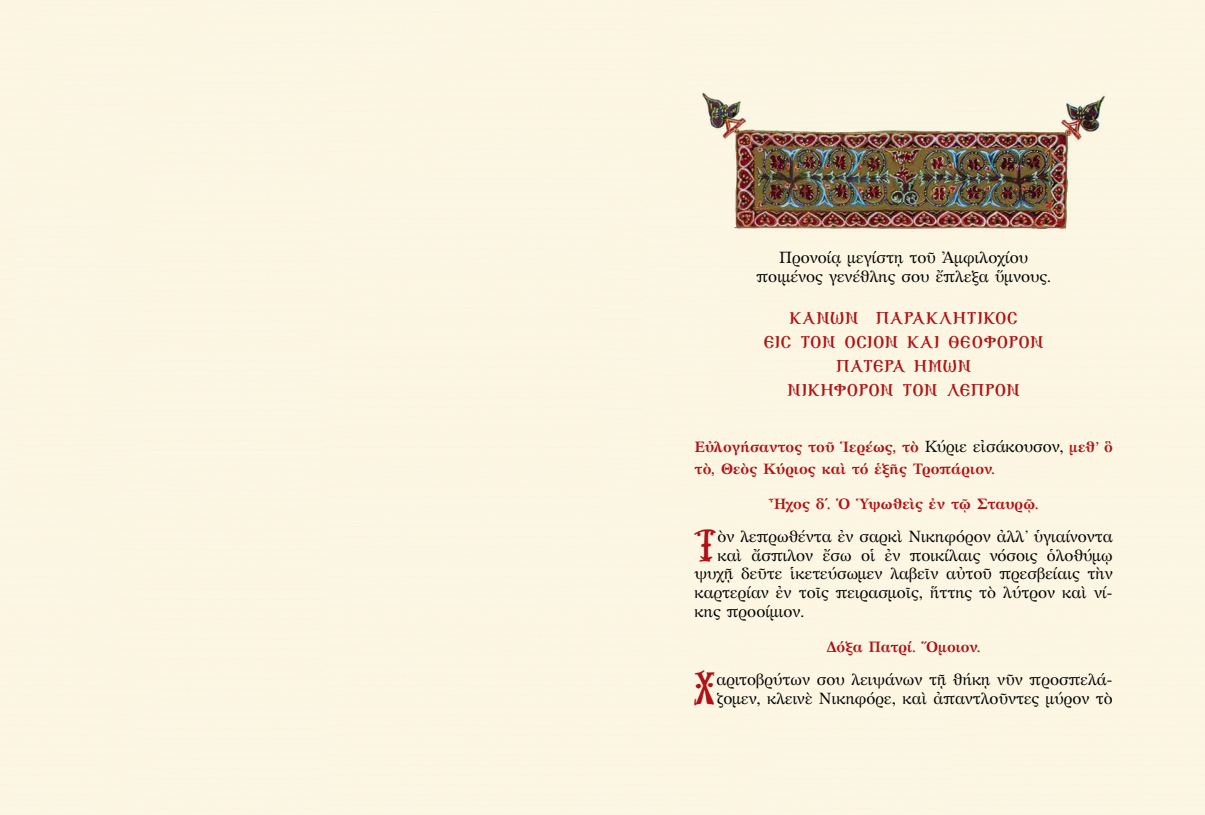
<style>
.page{position:relative;width:1205px;height:815px;background:#fff}
.page>*{position:absolute;margin:0;border:0;box-sizing:border-box;transform-origin:0 0}
.t1{font:43.12px "Mg Agia Sofia UC Normal";color:#af1116}
.t2{font:700 18.75px/23.8px "Genesis";letter-spacing:.025em;color:#af1116;text-align:center}
.t3{font:16.25px/18.8px "GFS Artemisia";color:#000;text-align:center}
.t4{font:700 15px/21.2px "GFS Artemisia";color:#af1116}
.s1{font-weight:400;font-size:16.25px;color:#000}
</style>
<div class="page">
<div style="left:659px;top:63px;width:489px;height:689px;background:#fcf6e2"></div>
<img style="left:701px;top:92px;width:405px;height:140px">
<p class="t3" style="left:756px;top:247px;width:296px">Προνοίᾳ μεγίστῃ τοῦ Ἀμφιλοχίου ποιμένος γενέθλης σου ἔπλεξα ὕμνους.</p>
<p class="t2" style="left:764px;top:308px;width:281px">ΚΑNΩΝ ΠΑΡΑΚΛΗΤΙΚOΣ<br>ΕΙΣ TOΝ OΣΙOΝ ΚΑΙ ΘΕΟΦΟΡΟΝ<br>ΠΑTΕΡΑ ΗΜΩΝ<br>NΙΚΗΦOΡOΝ TOΝ ΛΕΠΡOΝ</p>
<p class="t4" style="left:694px;top:435px;width:420px">Εὐλογήσαντος τοῦ Ἱερέως, τὸ <span class="s1">Κύριε εἰσάκουσον,</span> μεθ’ ὃ τὸ, Θεὸς Κύριος καὶ τό ἑξῆς Τροπάριον.</p>
<p class="t4" style="left:769px;top:492px;width:271px">Ἦχος δ΄. Ὁ Ὑψωθεὶς ἐν τῷ Σταυρῷ.</p>
<h1 class="t1" style="left:694px;top:526px;width:24px">Τ</h1>
<p class="t3" style="left:717px;top:526px;width:397px">ὸν λεπρωθέντα ἐν σαρκὶ Νικηφόρον ἀλλ’ ὑγιαίνοντα</p>
<p class="t3" style="left:717px;top:545px;width:397px">καὶ ἄσπιλον ἔσω οἱ ἐν ποικίλαις νόσοις ὁλοθύμῳ</p>
<p class="t3" style="left:694px;top:564px;width:420px">ψυχῇ δεῦτε ἱκετεύσωμεν λαβεῖν αὐτοῦ πρεσβείαις τὴν</p>
<p class="t3" style="left:694px;top:582px;width:420px">καρτερίαν ἐν τοῖς πειρασμοῖς, ἥττης τὸ λύτρον καὶ νί-</p>
<p class="t3" style="left:694px;top:601px;width:111px">κης προοίμιον.</p>
<p class="t4" style="left:827px;top:635px;width:155px">Δόξα Πατρί. Ὅμοιον.</p>
<h1 class="t1" style="left:694px;top:669px;width:23px">Χ</h1>
<p class="t3" style="left:716px;top:670px;width:398px;text-align:left">αριτοβρύτων σου λειψάνων τῇ θήκῃ νῦν προσπελά&shy;ζομεν, κλεινὲ Νικηφόρε, καὶ ἀπαντλοῦντες μύρον τὸ</p>
</div>
